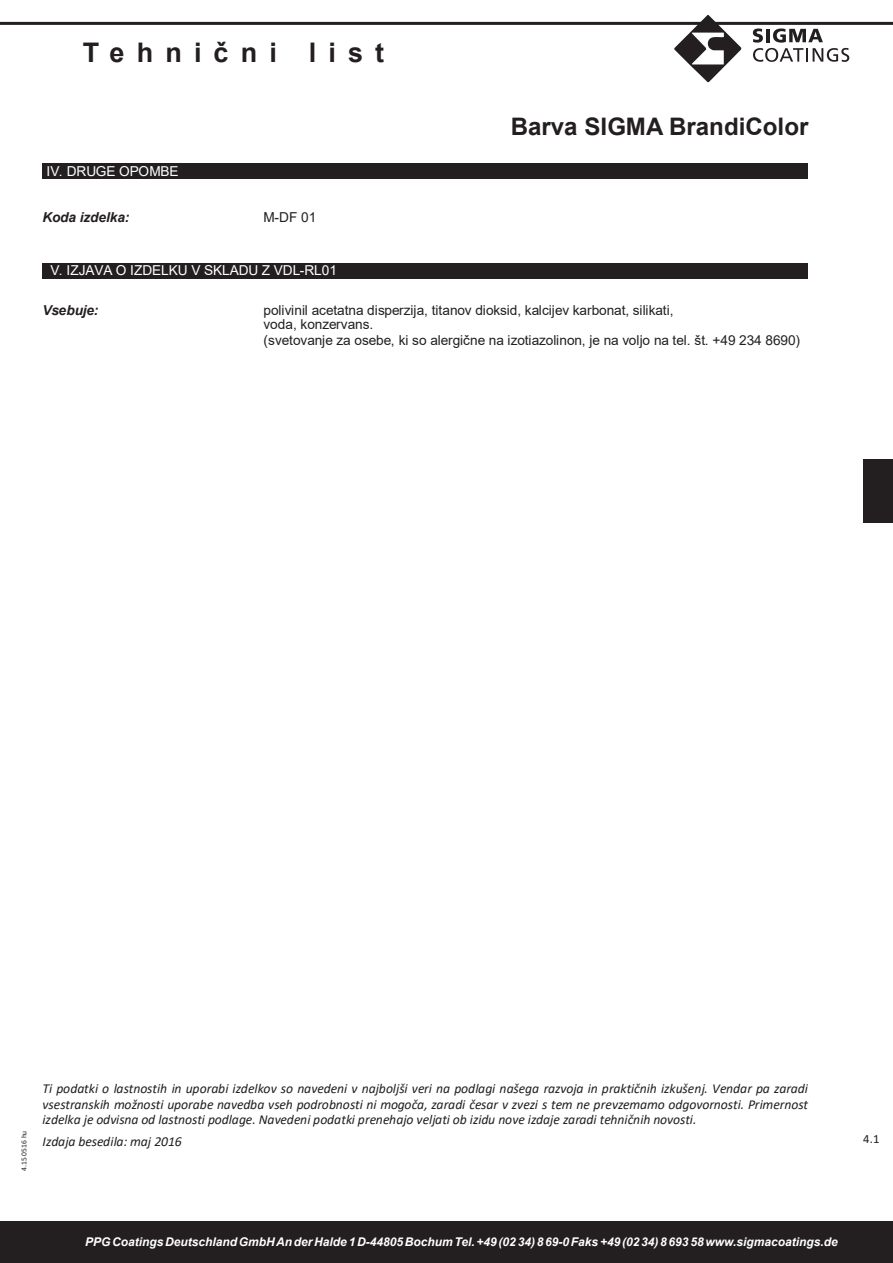
<style>
.page{position:relative;width:893px;height:1263px;background:#fff}
.page>*{position:absolute;margin:0;border:0;box-sizing:border-box;transform-origin:0 0}
.t1{font:700 27px "Arial";letter-spacing:.45em;color:#231f20}
.t2{font:700 24.15px "Arial";color:#231f20}
.t3{font:italic 13.65px/15.6px "Calibri";letter-spacing:-.005em;color:#231f20;text-align:justify}
.t4{font:13.65px/14.1px "Arial";letter-spacing:-.005em;color:#231f20}
.t5{font:italic 13.65px "Lucida Sans";color:#fff}
.t6{font:13.65px "Arial";letter-spacing:-.01em;color:#fff}
.t7{font:italic 700 13.65px "Arial";letter-spacing:-.01em;color:#231f20}
.t8{font:12.6px "Calibri";color:#231f20}
.t9{font:italic 700 12px "Arial";color:#fff}
.t10{font:7.5px "Calibri";letter-spacing:.015em;color:#231f20}
.s1{font-size:26.25px}
</style>
<div class="page">
<div style="left:0;top:1221px;width:893px;height:42px;background:#231f20"></div>
<hr style="left:0;top:22px;width:893px;height:3px;background:#231f20">
<svg style="left:674px;top:15px;width:67px;height:67px"></svg>
<svg style="left:753px;top:29px;width:96px;height:33px"></svg>
<div style="left:42px;top:163px;width:766px;height:16px;background:#231f20"></div>
<div style="left:42px;top:263px;width:766px;height:15px;background:#231f20"></div>
<div style="left:863px;top:459px;width:30px;height:63px;background:#231f20"></div>
<h1 class="t1" style="left:42px;top:33px;width:343px"><span class="s1">T e</span>Tehnični list</h1>
<p class="t6" style="left:46px;top:161px;width:134px">IV. DRUGE OPOMBE</p>
<p class="t7" style="left:42px;top:208px;width:89px">Koda izdelka:</p>
<p class="t4" style="left:263px;top:210px;width:54px">M-DF 01</p>
<h2 class="t2" style="left:511px;top:110px;width:299px">Barva SIGMA BrandiColor</h2>
<p class="t6" style="left:50px;top:261px;width:288px">V. IZJAVA O IZDELKU V SKLADU Z VDL-RL01</p>
<p class="t7" style="left:42px;top:301px;width:58px">Vsebuje:</p>
<p class="t4" style="left:263px;top:303px;width:411px">polivinil acetatna disperzija, titanov dioksid, kalcijev karbonat, silikati, voda, konzervans.</p>
<p class="t4" style="left:263px;top:333px;width:538px">(svetovanje za osebe, ki so alergične na izotiazolinon, je na voljo na tel. št. +49 234 8690)</p>
<p class="t10" style="left:19px;top:1171px;width:41px;rotate:-90deg">4.15 0516 hu</p>
<p class="t3" style="left:42px;top:1080px;width:767px">Ti podatki o lastnostih in uporabi izdelkov so navedeni v najboljši veri na podlagi našega razvoja in praktičnih izkušenj. Vendar pa zaradi vsestranskih možnosti uporabe navedba vseh podrobnosti ni mogoča, zaradi česar v zvezi s tem ne prevzemamo odgovornosti. Primernost izdelka je odvisna od lastnosti podlage. Navedeni podatki prenehajo veljati ob izidu nove izdaje zaradi tehničnih novosti.</p>
<p class="t3" style="left:42px;top:1133px;width:141px">Izdaja besedila: maj 2016</p>
<p class="t8" style="left:863px;top:1130px;width:18px">4.1</p>
<p class="t5" style="left:85px;top:1234px;width:748px">PPG Coatings Deutschland GmbH An der Halde 1 D-44805 Bochum Tel. +49 (02 34) 8 690 Faks +49 (02 34) 8 693</p>
<p class="t9" style="left:85px;top:1234px;width:754px">PPG Coatings Deutschland GmbH An der Halde 1 D-44805 Bochum Tel. +49 (02 34) 8 69-0 Faks +49 (02 34) 8 693 58 www.sigmacoatings.de</p>
</div>
